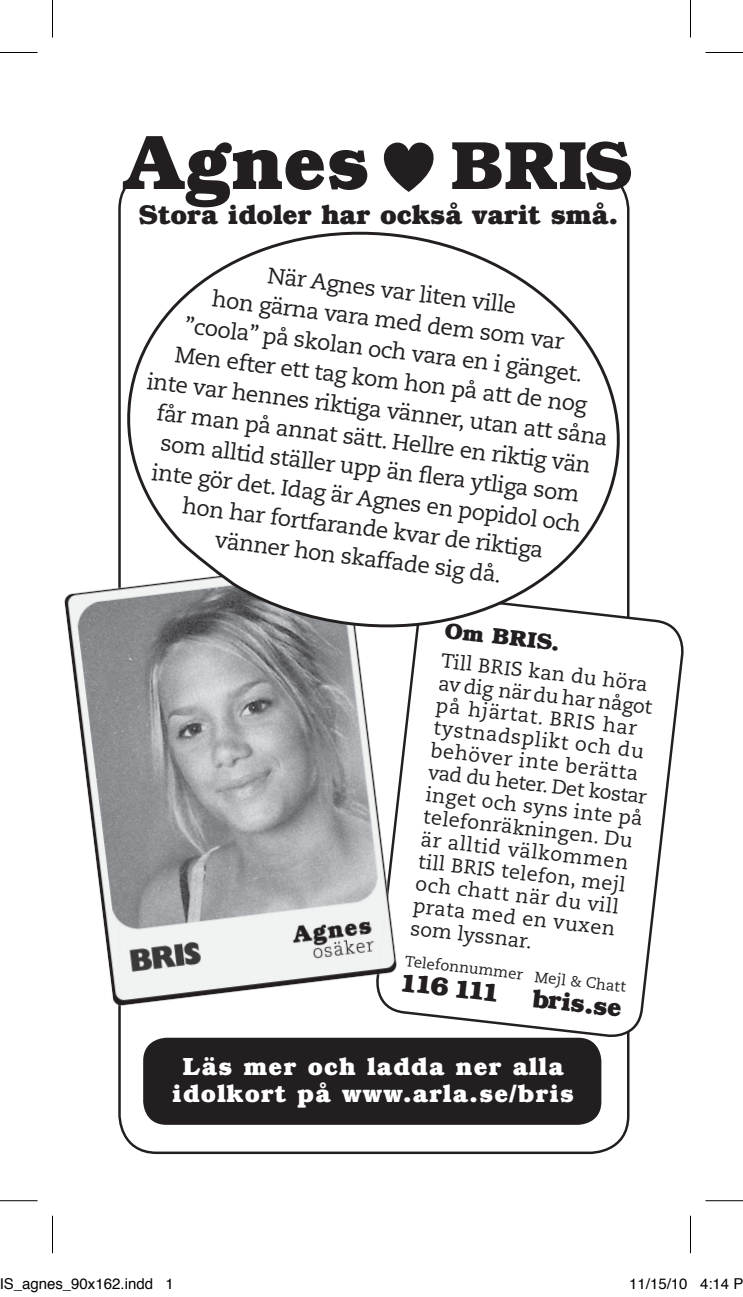
<style>
.page{position:relative;width:743px;height:1297px;background:#fff}
.page>*{position:absolute;margin:0;border:0;box-sizing:border-box;transform-origin:0 0}
.Rubrik{font:700 77.5px "Bookman Std";color:#231f20}
.Rubrik-2{font:700 27.5px "Bookman Std";color:#231f20}
.t1{font:700 26px "Bookman Std";color:#231f20}
.t2{font:700 25px "Bookman Std";letter-spacing:.05em;color:#fff}
.t3{font:22.5px/30px "Caecilia LT Std";color:#231f20;text-align:center}
.t4{font:700 22.5px "Bookman Std";color:#231f20}
.t5{font:20px/22.2px "Caecilia LT Std";color:#231f20}
.t6{font:15px "Helvetica";color:#000}
.t7{font:15px "Caecilia LT Std";color:#231f20}
.s1{font-size:68.5px}
</style>
<div class="page">
<svg style="left:383px;top:142px;width:51px;height:50px"></svg>
<svg style="left:374px;top:617px;width:310px;height:422px"></svg>
<div style="left:143px;top:1038px;width:458px;height:87px;background:#231f20;border-radius:23px"></div>
<img style="left:64px;top:557px;width:338px;height:459px">
<svg style="left:120px;top:216px;width:513px;height:424px"></svg>
<hr style="left:0;top:52px;width:38px;height:1px;background:#000">
<hr style="left:705px;top:52px;width:38px;height:1px;background:#000">
<hr style="left:0;top:1200px;width:38px;height:1px;background:#000">
<hr style="left:705px;top:1200px;width:38px;height:1px;background:#000">
<hr style="left:52px;top:0;width:1px;height:38px;background:#000">
<hr style="left:52px;top:1216px;width:1px;height:37px;background:#000">
<hr style="left:690px;top:0;width:1px;height:38px;background:#000">
<hr style="left:690px;top:1216px;width:1px;height:37px;background:#000">
<p class="Rubrik" style="left:124px;top:114px;width:511px">Agnes <span class="s1">BRIS</span></p>
<p class="Rubrik-2" style="left:138px;top:197px;width:481px">Stora idoler har också varit små.</p>
<p class="t3" style="left:163px;top:248px;width:466px;rotate:7deg">När Agnes var liten ville<br>hon gärna vara med dem som var<br>”coola” på skolan och vara en i gänget.<br>Men efter ett tag kom hon på att de nog<br>inte var hennes riktiga vänner, utan att såna får man på annat sätt. Hellre en riktig vän som alltid ställer upp än fl era ytliga som inte gör det. Idag är Agnes en popidol och hon har fortfarande kvar de riktiga<br>vänner hon skaffade sig då.</p>
<p class="t4" style="left:446px;top:617px;width:117px;rotate:6deg">Om BRIS.</p>
<p class="t5" style="left:442px;top:650px;width:209px;rotate:6deg">Till BRIS kan du höra</p>
<p class="t5" style="left:439px;top:673px;width:217px;rotate:6deg">av dig när du har något</p>
<p class="t5" style="left:437px;top:695px;width:213px;rotate:6deg">på hjärtat. BRIS har tystnadsplikt och du behöver inte berätta</p>
<p class="t5" style="left:429px;top:762px;width:222px;text-align:justify;rotate:6deg">vad du heter. Det kostar inget och syns inte på telefonräkningen. Du</p>
<p class="t5" style="left:422px;top:829px;width:211px;rotate:6deg">är alltid välkommen</p>
<p class="t5" style="left:419px;top:851px;width:210px;rotate:6deg">till BRIS telefon, mejl</p>
<p class="t5" style="left:416px;top:873px;width:206px;rotate:6deg">och chatt när du vill prata med en vuxen</p>
<p class="t5" style="left:412px;top:918px;width:124px;rotate:6deg">som lyssnar.</p>
<p class="t7" style="left:406px;top:952px;width:120px;rotate:7deg">Telefonnummer</p>
<p class="t1" style="left:401px;top:966px;width:103px;rotate:6deg">116 111</p>
<p class="t7" style="left:536px;top:967px;width:93px;rotate:7deg">Mejl &amp; Chatt</p>
<p class="t1" style="left:534px;top:982px;width:91px;rotate:6deg">bris.se</p>
<p class="t2" style="left:183px;top:1050px;width:382px">Läs mer och ladda ner alla</p>
<p class="t2" style="left:172px;top:1078px;width:403px">idolkort på www.arla.se/bris</p>
<p class="t6" style="left:0;top:1272px;width:176px">IS_agnes_90x162.indd 1</p>
<p class="t6" style="left:629px;top:1272px;width:116px">11/15/10 4:14 P</p>
</div>
